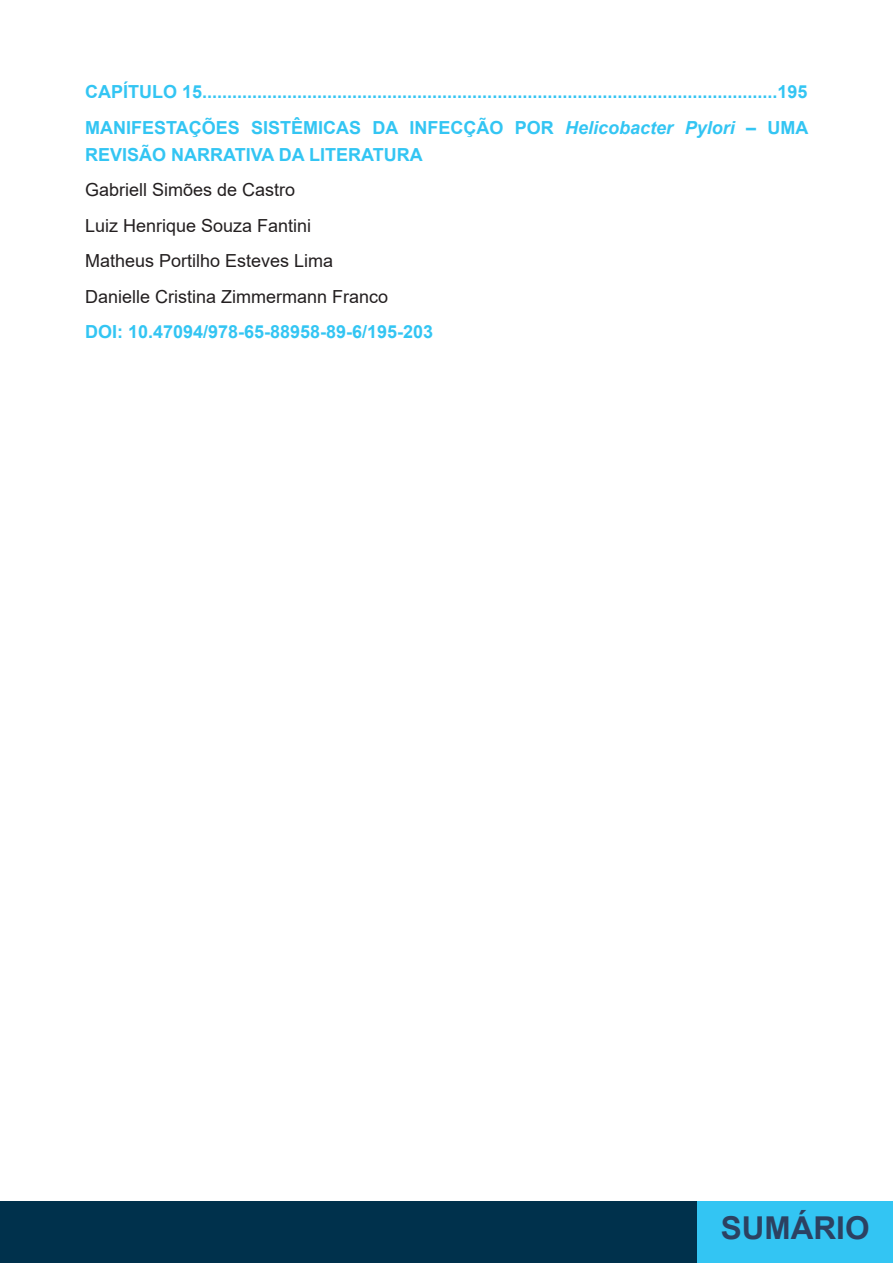
<style>
.page{position:relative;width:893px;height:1263px;background:#fff}
.page>*{position:absolute;margin:0;border:0;box-sizing:border-box;transform-origin:0 0}
.t1{font:700 31.5px "Arial";color:#2c4161}
.t2{font:700 18px/27px "Arial";color:#33c5f3}
.t3{font:18px "Arial";color:#231f20}
.s1{font-style:italic}
</style>
<div class="page">
<div style="left:0;top:1201px;width:810px;height:62px;background:#00314c"></div>
<div style="left:697px;top:1201px;width:196px;height:62px;background:#33c5f3"></div>
<p class="t2" style="left:85px;top:79px;width:724px">CAPÍTULO 15...................................................................................................................195</p>
<p class="t2" style="left:85px;top:114px;width:725px">MANIFESTAÇÕES SISTÊMICAS DA INFECÇÃO POR <span class="s1">Helicobacter Pylori</span> – UMA<br>REVISÃO NARRATIVA DA LITERATURA</p>
<p class="t3" style="left:85px;top:177px;width:212px">Gabriell Simões de Castro</p>
<p class="t3" style="left:85px;top:213px;width:228px">Luiz Henrique Souza Fantini</p>
<p class="t3" style="left:85px;top:248px;width:250px">Matheus Portilho Esteves Lima</p>
<p class="t3" style="left:85px;top:284px;width:305px">Danielle Cristina Zimmermann Franco</p>
<p class="t2" style="left:85px;top:319px;width:350px">DOI: 10.47094/978-65-88958-89-6/195-203</p>
<h1 class="t1" style="left:721px;top:1206px;width:150px">SUMÁRIO</h1>
</div>
